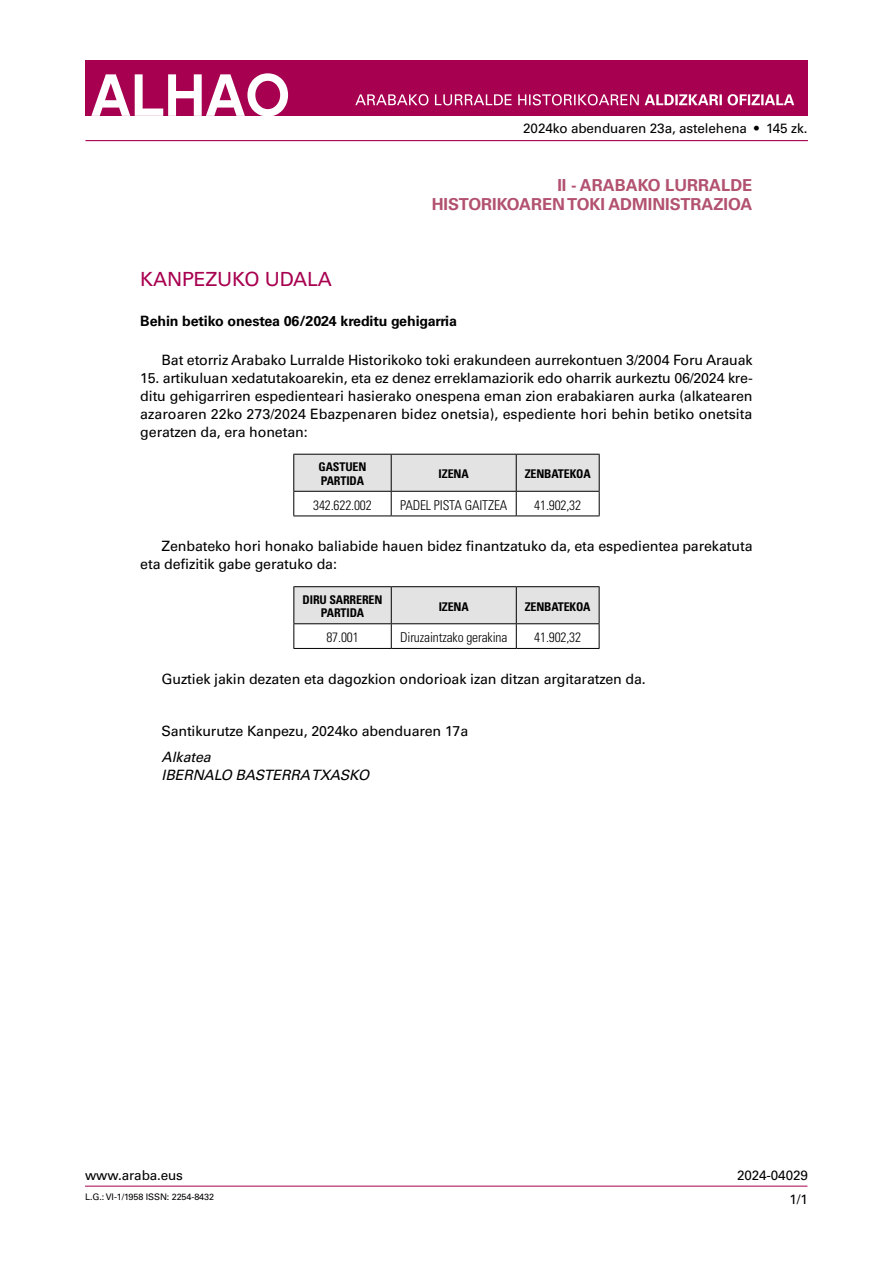
<style>
.page{position:relative;width:893px;height:1263px;background:#fff}
.page>*{position:absolute;margin:0;border:0;box-sizing:border-box;transform-origin:0 0}
.t1{font:19.5px "Univers LT Std";letter-spacing:-.01em;color:#a80050}
.t2{font:700 16.5px/19.8px "Univers LT Std";color:#b25170;text-align:right}
.t3{font:14.25px/18px "Univers LT Std";letter-spacing:-.01em;color:#000;text-align:justify}
.t4{font:700 14.25px "Univers LT Std";letter-spacing:-.01em;color:#000}
.t5{font:italic 14.25px/18px "Univers LT Std";letter-spacing:-.01em;color:#000}
.t6{font:300 condensed 13.5px "Univers LT Std";letter-spacing:-.01em;color:#000}
.t7{font:13.5px "Univers LT Std";letter-spacing:-.01em;color:#000}
.t8{font:700 condensed 12px/13.5px "Univers LT Std";letter-spacing:-.01em;color:#000}
.t9{font:9px "Univers LT Std";letter-spacing:-.01em;color:#000}
</style>
<div class="page">
<hr style="left:85px;top:1186px;width:722px;height:1px;background:#a80050">
<div style="left:85px;top:60px;width:723px;height:55px;background:#a80050"></div>
<hr style="left:85px;top:140px;width:723px;height:1px;background:#a80050">
<svg style="left:91px;top:73px;width:197px;height:43px"></svg>
<svg style="left:355px;top:94px;width:439px;height:11px"></svg>
<svg style="left:293px;top:454px;width:307px;height:61px"></svg>
<hr style="left:293px;top:515px;width:98px;height:1px;background:#000">
<hr style="left:391px;top:515px;width:125px;height:1px;background:#000">
<hr style="left:516px;top:515px;width:84px;height:1px;background:#000">
<hr style="left:293px;top:586px;width:98px;height:1px;background:#000">
<hr style="left:391px;top:586px;width:125px;height:1px;background:#000">
<hr style="left:516px;top:586px;width:83px;height:1px;background:#000">
<svg style="left:293px;top:587px;width:307px;height:61px"></svg>
<hr style="left:293px;top:648px;width:98px;height:1px;background:#000">
<hr style="left:391px;top:648px;width:125px;height:1px;background:#000">
<hr style="left:516px;top:648px;width:83px;height:1px;background:#000">
<p class="t7" style="left:523px;top:121px;width:286px">2024ko abenduaren 23a, astelehena • 145 zk.</p>
<p class="t2" style="left:432px;top:175px;width:322px">II - ARABAKO LURRALDE<br>HISTORIKOAREN TOKI ADMINISTRAZIOA</p>
<h1 class="t1" style="left:140px;top:268px;width:193px">KANPEZUKO UDALA</h1>
<p class="t4" style="left:140px;top:312px;width:318px">Behin betiko onestea 06/2024 kreditu gehigarria</p>
<p class="t3" style="left:162px;top:351px;width:593px">Bat etorriz Arabako Lurralde Historikoko toki erakundeen aurrekontuen 3/2004 Foru Arauak</p>
<p class="t3" style="left:140px;top:369px;width:614px">15. artikuluan xedatutakoarekin, eta ez denez erreklamaziorik edo oharrik aurkeztu 06/2024 kre&shy;ditu gehigarriren espedienteari hasierako onespena eman zion erabakiaren aurka (alkatearen azaroaren 22ko 273/2024 Ebazpenaren bidez onetsia), espediente hori behin betiko onetsita geratzen da, era honetan:</p>
<p class="t8" style="left:318px;top:460px;width:49px">GASTUEN<br>PARTIDA</p>
<p class="t8" style="left:439px;top:467px;width:32px">IZENA</p>
<p class="t8" style="left:525px;top:467px;width:67px">ZENBATEKOA</p>
<p class="t6" style="left:313px;top:497px;width:60px">342.622.002</p>
<p class="t6" style="left:400px;top:497px;width:109px">PADEL PISTA GAITZEA</p>
<p class="t6" style="left:534px;top:497px;width:48px">41.902,32</p>
<p class="t3" style="left:140px;top:537px;width:614px;text-indent:21px">Zenbateko hori honako baliabide hauen bidez finantzatuko da, eta espedientea parekatuta eta defizitik gabe geratuko da:</p>
<p class="t8" style="left:303px;top:593px;width:81px;text-align:center">DIRU SARREREN<br>PARTIDA</p>
<p class="t8" style="left:439px;top:600px;width:32px">IZENA</p>
<p class="t8" style="left:525px;top:600px;width:67px">ZENBATEKOA</p>
<p class="t6" style="left:326px;top:629px;width:34px">87.001</p>
<p class="t6" style="left:400px;top:629px;width:109px">Diruzaintzako gerakina</p>
<p class="t6" style="left:534px;top:629px;width:48px">41.902,32</p>
<p class="t3" style="left:162px;top:670px;width:486px">Guztiek jakin dezaten eta dagozkion ondorioak izan ditzan argitaratzen da.</p>
<p class="t3" style="left:162px;top:722px;width:308px">Santikurutze Kanpezu, 2024ko abenduaren 17a</p>
<p class="t5" style="left:162px;top:748px;width:209px">Alkatea<br>IBERNALO BASTERRA TXASKO</p>
<p class="t7" style="left:85px;top:1167px;width:99px">www.araba.eus</p>
<p class="t9" style="left:85px;top:1192px;width:130px">L.G.: VI-1/1958 ISSN: 2254-8432</p>
<p class="t7" style="left:737px;top:1167px;width:72px">2024-04029</p>
<p class="t7" style="left:789px;top:1191px;width:20px">1/1</p>
</div>
